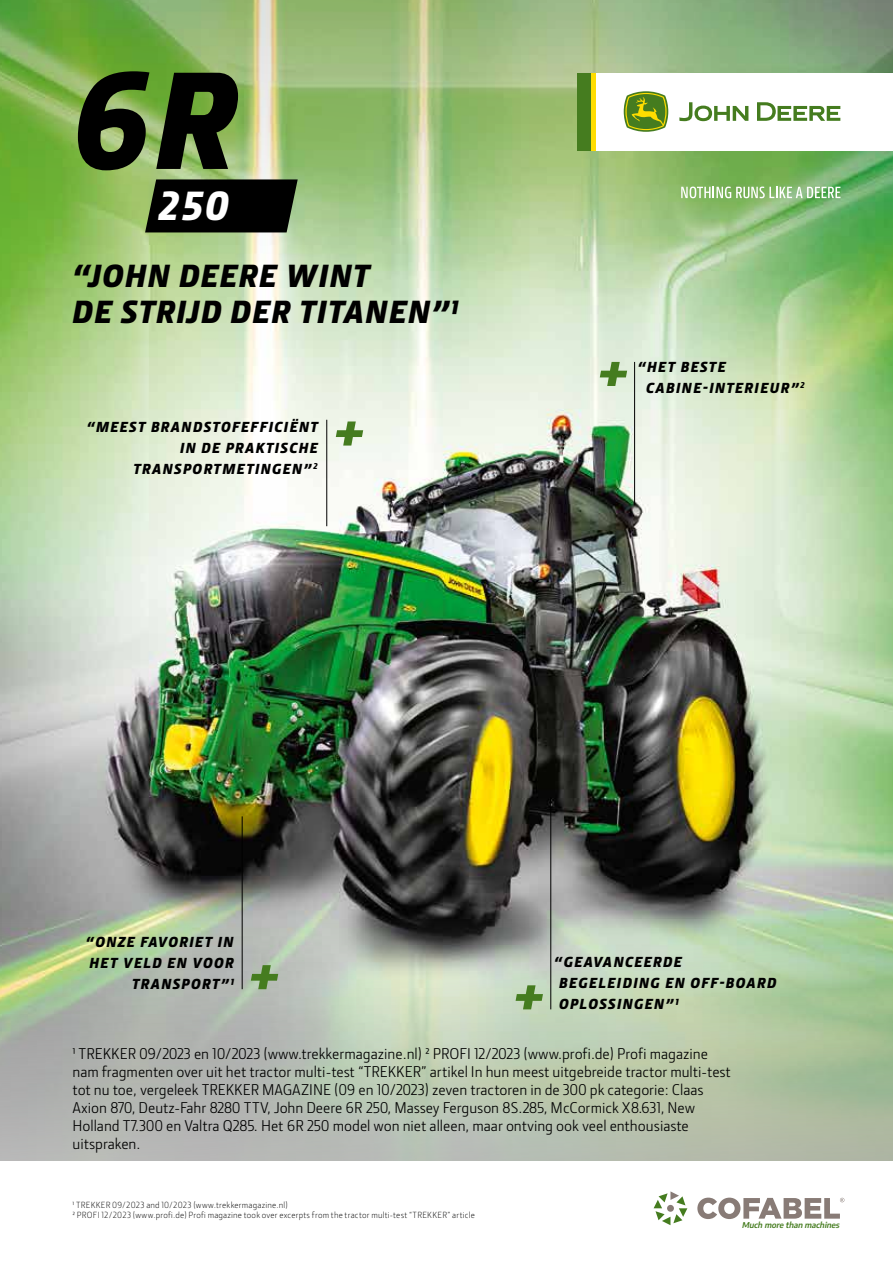
<style>
.page{position:relative;width:893px;height:1263px;background:#fff}
.page>*{position:absolute;margin:0;border:0;box-sizing:border-box;transform-origin:0 0}
.t1{font:italic 900 142.5px "Section";color:#000}
.t2{font:italic 900 42px "Section";color:#fff}
.t3{font:italic 900 33px/36px "Section";letter-spacing:.05em;color:#000}
.t4{font:15.75px/18px "JD Sans Pro";color:#000}
.t5{font:italic 900 15px/21px "Section";letter-spacing:.1em;color:#000;text-align:right}
.t6{font:300 9px/10.5px "JD Sans Pro";letter-spacing:.025em;color:#000}
.t7{font:italic 600 8.1px "Encode Sans";color:#457c1f}
</style>
<div class="page">
<img style="left:0;top:323px;width:893px;height:600px">
<svg style="left:0;top:923px;width:893px;height:238px"></svg>
<svg style="left:0;top:0;width:893px;height:323px"></svg>
<svg style="left:681px;top:187px;width:159px;height:11px"></svg>
<div style="left:577px;top:73px;width:316px;height:77px;background:#fff"></div>
<svg style="left:679px;top:102px;width:161px;height:19px"></svg>
<svg style="left:624px;top:91px;width:44px;height:41px"></svg>
<div style="left:577px;top:73px;width:14px;height:77px;background:#457c1f"></div>
<div style="left:591px;top:73px;width:5px;height:77px;background:#fd0"></div>
<svg style="left:600px;top:362px;width:27px;height:24px"></svg>
<svg style="left:336px;top:421px;width:27px;height:25px"></svg>
<svg style="left:251px;top:965px;width:27px;height:24px"></svg>
<svg style="left:516px;top:985px;width:27px;height:24px"></svg>
<hr style="left:634px;top:362px;width:1px;height:142px;background:#000">
<hr style="left:326px;top:420px;width:1px;height:106px;background:#000">
<hr style="left:242px;top:816px;width:1px;height:173px;background:#000">
<hr style="left:550px;top:797px;width:1px;height:212px;background:#000">
<svg style="left:145px;top:179px;width:153px;height:53px"></svg>
<svg style="left:654px;top:1191px;width:190px;height:34px"></svg>
<h1 class="t1" style="left:72px;top:29px;width:164px">6R</h1>
<h2 class="t2" style="left:157px;top:179px;width:72px">250</h2>
<h3 class="t3" style="left:72px;top:258px;width:387px">“JOHN DEERE WINT<br>DE STRIJD DER TITANEN”¹</h3>
<p class="t5" style="left:87px;top:416px;width:232px">“MEEST BRANDSTOFEFFICIËNT<br>IN DE PRAKTISCHE<br>TRANSPORTMETINGEN”<sup>2</sup></p>
<p class="t5" style="left:646px;top:356px;width:160px;text-align:left;text-indent:-9px">“HET BESTE<br>CABINE-INTERIEUR”<sup>2</sup></p>
<p class="t5" style="left:86px;top:931px;width:149px">“ONZE FAVORIET IN<br>HET VELD EN VOOR<br>TRANSPORT”¹</p>
<p class="t5" style="left:559px;top:952px;width:219px;text-align:left;text-indent:-5px">“GEAVANCEERDE<br>BEGELEIDING EN OFF-BOARD<br>OPLOSSINGEN”¹</p>
<p class="t4" style="left:72px;top:1044px;width:660px">¹ TREKKER 09/2023 en 10/2023 (www.trekkermagazine.nl) ² PROFI 12/2023 (www.profi.de) Profi magazine nam fragmenten over uit het tractor multi-test “TREKKER” artikel In hun meest uitgebreide tractor multi-test tot nu toe, vergeleek TREKKER MAGAZINE (09 en 10/2023) zeven tractoren in de 300 pk categorie: Claas Axion 870, Deutz-Fahr 8280 TTV, John Deere 6R 250, Massey Ferguson 8S.285, McCormick X8.631, New Holland T7.300 en Valtra Q285. Het 6R 250 model won niet alleen, maar ontving ook veel enthousiaste uitspraken.</p>
<p class="t6" style="left:72px;top:1199px;width:404px">¹ TREKKER 09/2023 and 10/2023 (www.trekkermagazine.nl)<br>² PROFI 12/2023 (www.profi.de) Profi magazine took over excerpts from the tractor multi-test “TREKKER” article</p>
<p class="t7" style="left:742px;top:1219px;width:101px">Much more than machines</p>
</div>
